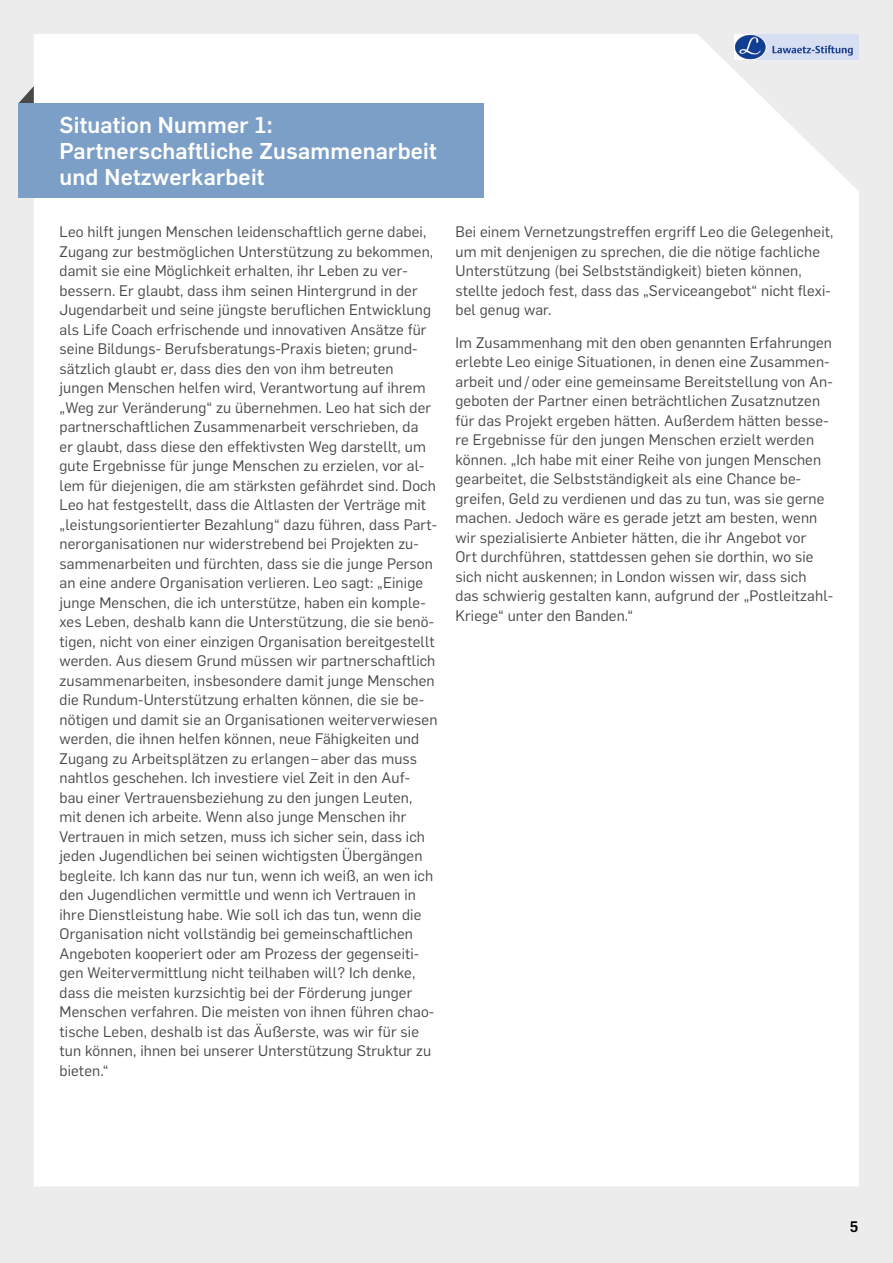
<style>
.page{position:relative;width:893px;height:1263px;background:#ececec}
.page>*{position:absolute;margin:0;border:0;box-sizing:border-box;transform-origin:0 0}
.HEAD{font:500 22.5px/26px "Flama";letter-spacing:.01em;color:#fff}
.Fließtext{font:15px/19.5px "Flama";letter-spacing:.01em;color:#484847}
.t1{font:500 15px "Flama";color:#000}
</style>
<div class="page">
<div style="left:34px;top:34px;width:825px;height:1152px;background:#fff"></div>
<img style="left:734px;top:34px;width:125px;height:26px">
<svg style="left:19px;top:86px;width:15px;height:17px"></svg>
<div style="left:18px;top:103px;width:466px;height:95px;background:#7c9fc7"></div>
<p class="HEAD" style="left:60px;top:110px;width:379px">Situation Nummer 1:<br>Partnerschaftliche Zusammenarbeit und Netzwerkarbeit</p>
<p class="Fließtext" style="left:60px;top:221px;width:379px">Leo hilft jungen Menschen leidenschaftlich gerne dabei, Zugang zur bestmöglichen Unterstützung zu bekommen, damit sie eine Möglichkeit erhalten, ihr Leben zu ver&shy;bessern. Er glaubt, dass ihm seinen Hintergrund in der Jugendarbeit und seine jüngste beruflichen Entwicklung als Life Coach erfrischende und innovativen Ansätze für seine Bildungs- Berufsberatungs-Praxis bieten; grund&shy;sätzlich glaubt er, dass dies den von ihm betreuten jungen Menschen helfen wird, Verantwortung auf ihrem „Weg zur Veränderung“ zu übernehmen. Leo hat sich der partnerschaftlichen Zusammenarbeit verschrieben, da<br>er glaubt, dass diese den effektivsten Weg darstellt, um gute Ergebnisse für junge Menschen zu erzielen, vor al&shy;lem für diejenigen, die am stärksten gefährdet sind. Doch Leo hat festgestellt, dass die Altlasten der Verträge mit „leistungsorientierter Bezahlung“ dazu führen, dass Part&shy;nerorganisationen nur widerstrebend bei Projekten zu&shy;sammenarbeiten und fürchten, dass sie die junge Person an eine andere Organisation verlieren. Leo sagt: „Einige junge Menschen, die ich unterstütze, haben ein komple&shy;xes Leben, deshalb kann die Unterstützung, die sie benö&shy;tigen, nicht von einer einzigen Organisation bereitgestellt werden. Aus diesem Grund müssen wir partnerschaftlich zusammenarbeiten, insbesondere damit junge Menschen die Rundum-Unterstützung erhalten können, die sie be&shy;nötigen und damit sie an Organisationen weiterverwiesen werden, die ihnen helfen können, neue Fähigkeiten und Zugang zu Arbeitsplätzen zu erlangen – aber das muss nahtlos geschehen. Ich investiere viel Zeit in den Auf&shy;bau einer Vertrauensbeziehung zu den jungen Leuten, mit denen ich arbeite. Wenn also junge Menschen ihr Vertrauen in mich setzen, muss ich sicher sein, dass ich jeden Jugendlichen bei seinen wichtigsten Übergängen begleite. Ich kann das nur tun, wenn ich weiß, an wen ich den Jugendlichen vermittle und wenn ich Vertrauen in ihre Dienstleistung habe. Wie soll ich das tun, wenn die Organisation nicht vollständig bei gemeinschaftlichen Angeboten kooperiert oder am Prozess der gegenseiti&shy;gen Weitervermittlung nicht teilhaben will? Ich denke, dass die meisten kurzsichtig bei der Förderung junger Menschen verfahren. Die meisten von ihnen führen chao&shy;tische Leben, deshalb ist das Äußerste, was wir für sie tun können, ihnen bei unserer Unterstützung Struktur zu bieten.“</p>
<p class="Fließtext" style="left:455px;top:221px;width:379px">Bei einem Vernetzungstreffen ergriff Leo die Gelegenheit, um mit denjenigen zu sprechen, die die nötige fachliche Unterstützung (bei Selbstständigkeit) bieten können, stellte jedoch fest, dass das „Serviceangebot“ nicht flexi&shy;bel genug war.</p>
<p class="Fließtext" style="left:455px;top:332px;width:379px">Im Zusammenhang mit den oben genannten Erfahrungen erlebte Leo einige Situationen, in denen eine Zusammen&shy;arbeit und / oder eine gemeinsame Bereitstellung von An&shy;geboten der Partner einen beträchtlichen Zusatznutzen für das Projekt ergeben hätten. Außerdem hätten besse&shy;re Ergebnisse für den jungen Menschen erzielt werden können. „Ich habe mit einer Reihe von jungen Menschen gearbeitet, die Selbstständigkeit als eine Chance be&shy;greifen, Geld zu verdienen und das zu tun, was sie gerne machen. Jedoch wäre es gerade jetzt am besten, wenn wir spezialisierte Anbieter hätten, die ihr Angebot vor<br>Ort durchführen, stattdessen gehen sie dorthin, wo sie sich nicht auskennen; in London wissen wir, dass sich das schwierig gestalten kann, aufgrund der „Postleitzahl-Kriege“ unter den Banden.“</p>
<p class="t1" style="left:850px;top:1216px;width:10px">5</p>
</div>
